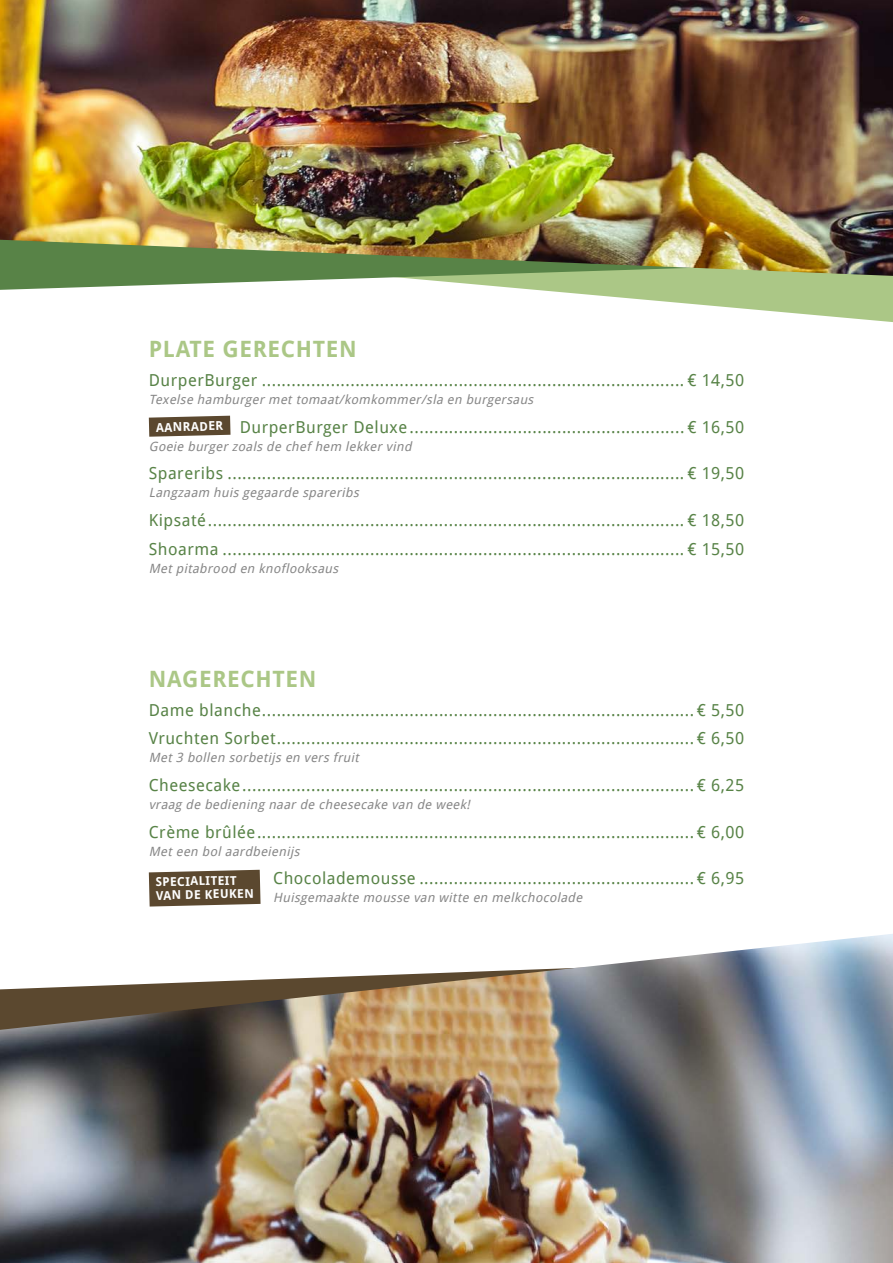
<style>
.page{position:relative;width:893px;height:1263px;background:#fff}
.page>*{position:absolute;margin:0;border:0;box-sizing:border-box;transform-origin:0 0}
.t1{font:700 22.5px "Droid Sans";letter-spacing:.03em;color:#abc786}
.t2{font:16.5px/28.7px "Droid Sans";letter-spacing:.03em;color:#588347}
.t3{font:italic 12.75px "Droid Sans";letter-spacing:.03em;color:#878787}
.t4{font:700 12.3px "Droid Sans";color:#fff}
.t5{font:700 12.15px/13.5px "Droid Sans";color:#fff}
</style>
<div class="page">
<svg style="left:538px;top:290px;width:355px;height:32px"></svg>
<svg style="left:0;top:276px;width:893px;height:14px;fill:#abc786"></svg>
<img style="left:0;top:0;width:893px;height:276px">
<img style="left:0;top:934px;width:893px;height:329px">
<svg style="left:149px;top:416px;width:81px;height:21px;background:#6a5942"></svg>
<svg style="left:149px;top:870px;width:112px;height:36px;background:#65533b"></svg>
<h1 class="t1" style="left:149px;top:335px;width:209px">PLATE GERECHTEN</h1>
<p class="t2" style="left:149px;top:366px;width:597px">DurperBurger ...................................................................................... € 14,50</p>
<p class="t3" style="left:149px;top:391px;width:389px">Texelse hamburgermettomaat/komkommer/sla en burgersaus</p>
<p class="t2" style="left:240px;top:412px;width:506px">DurperBurger Deluxe ........................................................ € 16,50</p>
<p class="t3" style="left:149px;top:438px;width:268px">Goeie burgerzoals de chef hem lekkervind</p>
<p class="t2" style="left:149px;top:459px;width:597px">Spareribs ............................................................................................. € 19,50</p>
<p class="t3" style="left:149px;top:485px;width:215px">Langzaam huis gegaarde spareribs</p>
<p class="t2" style="left:149px;top:506px;width:597px">Kipsaté................................................................................................. € 18,50<br>Shoarma .............................................................................................. € 15,50</p>
<p class="t3" style="left:149px;top:560px;width:194px">Metpitabrood en knoflooksaus</p>
<p class="t4" style="left:156px;top:419px;width:69px;rotate:-1deg">AANRADER</p>
<h1 class="t1" style="left:149px;top:664px;width:169px">NAGERECHTEN</h1>
<p class="t2" style="left:149px;top:695px;width:597px">Dame blanche........................................................................................ € 5,50<br>Vruchten Sorbet..................................................................................... € 6,50</p>
<p class="t3" style="left:149px;top:750px;width:215px">Met3 bollen sorbetijs en vers fruit</p>
<p class="t2" style="left:149px;top:771px;width:597px">Cheesecake............................................................................................ € 6,25</p>
<p class="t3" style="left:149px;top:796px;width:326px">vraag de bediening naarde cheesecake van de week!</p>
<p class="t2" style="left:149px;top:817px;width:597px">Crème brûlée......................................................................................... € 6,00</p>
<p class="t3" style="left:149px;top:843px;width:156px">Meteen bolaardbeienijs</p>
<p class="t2" style="left:273px;top:864px;width:472px">Chocolademousse ........................................................ € 6,95</p>
<p class="t3" style="left:273px;top:890px;width:314px">Huisgemaakte mousse van witte en melkchocolade</p>
<p class="t5" style="left:155px;top:875px;width:99px;rotate:-1deg">SPECIALITEIT<br>VAN DE KEUKEN</p>
</div>
